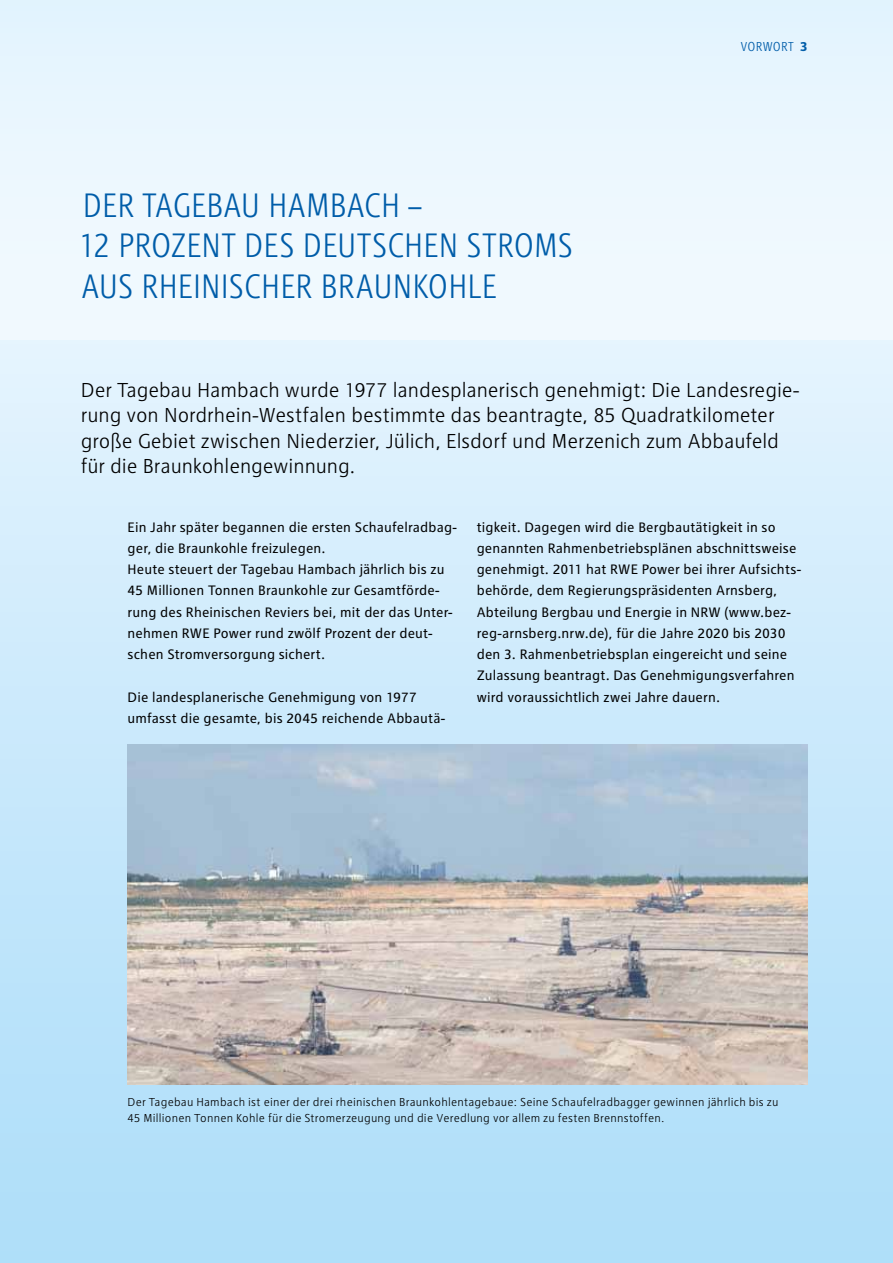
<style>
.page{position:relative;width:893px;height:1263px;background:#fff}
.page>*{position:absolute;margin:0;border:0;box-sizing:border-box;transform-origin:0 0}
.t1{font:300 condensed 35.25px/40.5px "RWE Headline";letter-spacing:.005em;color:#005da9}
.t2{font:300 21px/25.5px "RWE Text";letter-spacing:-.005em;color:#000}
.t3{font:14.25px/21.3px "RWE Text";letter-spacing:.01em;color:#000}
.t4{font:300 condensed 13.5px "RWE Text";letter-spacing:.015em;color:#005da9}
.t5{font:300 12px/16.5px "RWE Text";letter-spacing:.02em;color:#000}
.s1{font-weight:700;font-stretch:normal}
</style>
<div class="page">
<div style="left:0;top:0;width:893px;height:340px;background:#ecf7fe"></div>
<div style="left:0;top:340px;width:893px;height:923px;background:linear-gradient(to bottom,#e3f3fe,#acddf8)"></div>
<img style="left:128px;top:744px;width:680px;height:340px">
<h1 class="t1" style="left:79px;top:184px;width:495px">DER TAGEBAU HAMBACH –<br>12 PROZENT DES DEUTSCHEN STROMS<br>AUS RHEIN ISCHER BRAUN KOHLE</h1>
<p class="t4" style="left:741px;top:39px;width:69px">VORWORT <span class="s1">3</span></p>
<p class="t2" style="left:81px;top:377px;width:720px">Der Tagebau Hambach wurde 1977 landesplanerisch genehmigt: Die Landesregie&shy;rung von Nordrhein-Westfalen bestimmte das beantragte, 85 Quadratkilometer große Gebiet zwischen Niederzier, Jülich, Elsdorf und Merzenich zum Abbaufeld für die Braunkohlengewinnung.</p>
<p class="t3" style="left:128px;top:516px;width:331px">Ein Jahr später begannen die ersten Schaufelradbag&shy;ger, die Braunkohle freizulegen.<br>Heute steuert der Tagebau Hambach jährlich bis zu 45 Millionen Tonnen Braunkohle zur Gesamtförde&shy;rung des Rheinischen Reviers bei, mit der das Unter&shy;nehmen RWE Power rund zwölf Prozent der deut&shy;schen Stromversorgung sichert.</p>
<p class="t3" style="left:128px;top:686px;width:319px">Die landesplanerische Genehmigung von 1977 umfasst die gesamte, bis 2045 reichende Abbautä-</p>
<p class="t3" style="left:477px;top:516px;width:326px">tigkeit. Dagegen wird die Bergbautätigkeit in so genannten Rahmenbetriebsplänen abschnittsweise genehmigt. 2011 hat RWE Power bei ihrer Aufsichts&shy;behörde, dem Regierungspräsidenten Arnsberg, Abteilung Bergbau und Energie in NRW (www.bez&shy;reg-arnsberg.nrw.de), für die Jahre 2020 bis 2030 den 3. Rahmenbetriebsplan eingereicht und seine Zulassung beantragt. Das Genehmigungsverfahren wird voraussichtlich zwei Jahre dauern.</p>
<p class="t5" style="left:128px;top:1093px;width:652px">Der Tagebau Hambach ist einer der drei rheinischen Braunkohlentagebaue: Seine Schaufelradbagger gewinnen jährlich bis zu<br>45 Millionen Tonnen Kohle für die Stromerzeugung und die Veredlung vor allem zu festen Brennstoffen.</p>
</div>
